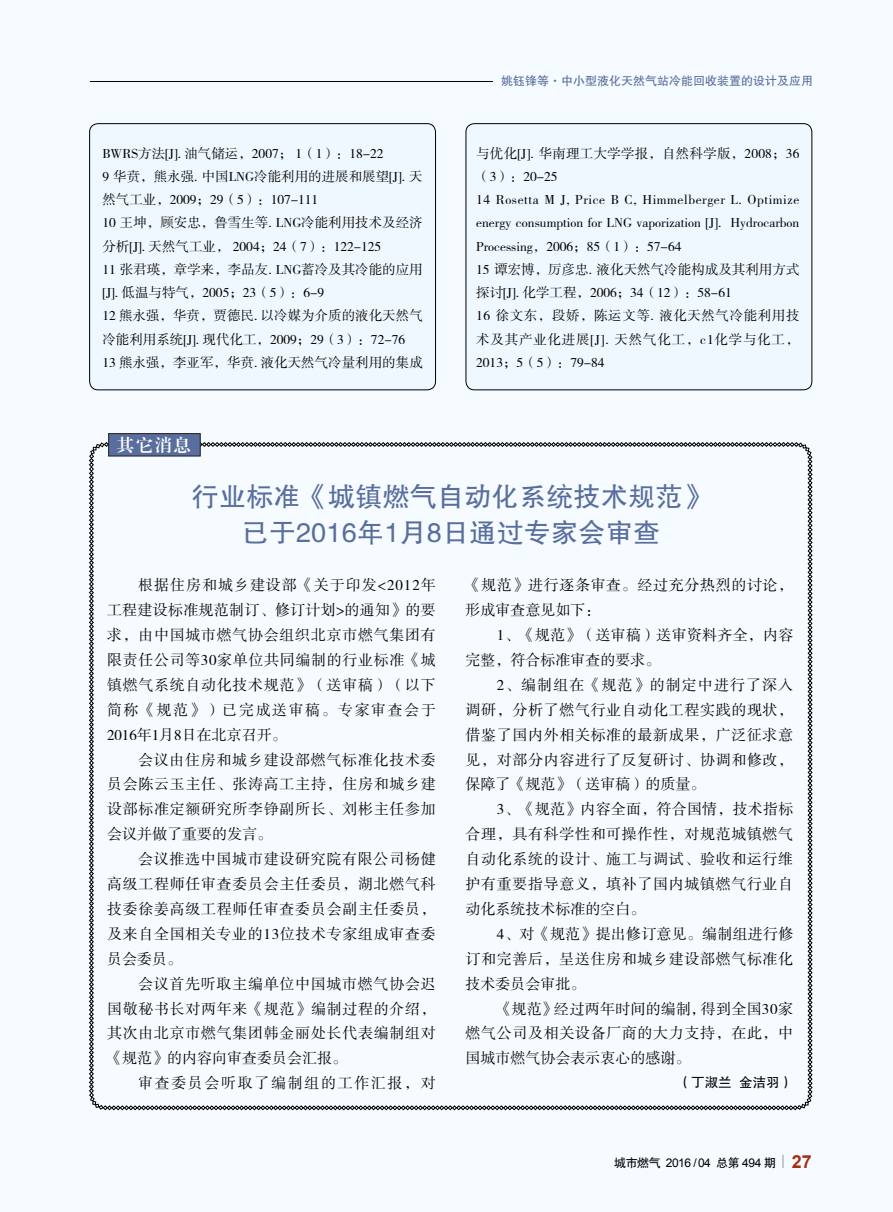
<style>
.page{position:relative;width:893px;height:1212px;background:#f5fbfe}
.page>*{position:absolute;margin:0;border:0;box-sizing:border-box;transform-origin:0 0}
.t1{font:27px/36px "FZHTJW GB1 0";letter-spacing:.01em;color:#596e9e;text-align:center}
.t2{font:17.25px "FZXBSJW GB1 0";color:#fff}
.t3{font:15px/24.9px "FZSSJW GB1 0";letter-spacing:.04em;color:#000;text-align:justify}
.t4{font:15px/24.9px "FZSSJW GB1 0";letter-spacing:.005em;color:#000}
.t5{font:15px "FZSSJW GB1 0";letter-spacing:.11em;color:#000}
.t6{font:13.5px/23.2px "FZSSJW GB1 0";color:#000}
.t7{font:13.5px "FZHTJW GB1 0";color:#000}
.t8{font:12px "FZHTJW GB1 0";color:#596e9e}
.t9{font:12px "Arial";letter-spacing:-.04em;color:#000}
.s1{font-family:"FZHTJW GB1 0"}
.s2{font-weight:700;font-size:18px;color:#a62e14}
</style>
<div class="page">
<svg style="left:782px;top:1155px;width:1px;height:13px"></svg>
<hr style="left:0;top:81px;width:812px;height:1px;background:#000">
<div style="left:0;top:72px;width:89px;height:19px;background:#f5fbfe"></div>
<svg style="left:89px;top:442px;width:723px;height:668px"></svg>
<div style="left:108px;top:433px;width:93px;height:23px;background:#596e9e;border:1px solid #201e1e"></div>
<div style="left:90px;top:124px;width:346px;height:266px;background:#eff8fe;border-radius:9px"></div>
<div style="left:89px;top:123px;width:347px;height:267px;border:1px solid #000;border-radius:9px"></div>
<div style="left:466px;top:124px;width:346px;height:266px;background:#eff8fe;border-radius:9px"></div>
<div style="left:466px;top:123px;width:346px;height:267px;border:1px solid #000;border-radius:9px"></div>
<div style="left:493px;top:78px;width:390px;height:7px;background:#f5fbfe"></div>
<p class="t8" style="left:501px;top:74px;width:313px">姚钰锋等·中小型液化天然气站冷能回收装置的设计及应用</p>
<p class="t6" style="left:102px;top:142px;width:322px">BWRS方法[J]. 油气储运，2007； 1（1）：18-22<br>9 华贲，熊永强. 中国LNG冷能利用的进展和展望[J]. 天然气工业，2009；29（5）：107-111<br>10 王坤，顾安忠，鲁雪生等. LNG冷能利用技术及经济分析[J]. 天然气工业， 2004；24（7）：122-125<br>11 张君瑛，章学来，李品友. LNG蓄冷及其冷能的应用[J]. 低温与特气，2005；23（5）：6-9<br>12 熊永强，华贲，贾德民. 以冷媒为介质的液化天然气冷能利用系统[J]. 现代化工，2009；29（3）：72-76<br>13 熊永强，李亚军，华贲. 液化天然气冷量利用的集成</p>
<p class="t6" style="left:476px;top:142px;width:325px">与优化[J]. 华南理工大学学报，自然科学版，2008；36（3）：20-25<br>14 Rosetta M J, Price B C, Himmelberger L. Optimize energy consumption for LNG vaporization [J]. Hydrocarbon<br>Processing，2006；85（1）：57-64<br>15 谭宏博，厉彦忠. 液化天然气冷能构成及其利用方式探讨[J]. 化学工程，2006；34（12）：58-61<br>16 徐文东，段娇，陈运文等. 液化天然气冷能利用技术及其产业化进展[J]. 天然气化工，c1化学与化工，<br>2013；5（5）：79-84</p>
<p class="t2" style="left:117px;top:435px;width:76px">其它消息</p>
<h1 class="t1" style="left:192px;top:479px;width:519px">行业标准《城镇燃气自动化系统技术规范》已于2016年1月8日通过专家会审查</h1>
<p class="t3" style="left:466px;top:573px;width:329px">《规范》进行逐条审查。经过充分热烈的讨论，形成审查意见如下：</p>
<p class="t4" style="left:466px;top:623px;width:329px;text-indent:31px">1、《规范》（送审稿）送审资料齐全，内容完整，符合标准审查的要求。</p>
<p class="t3" style="left:466px;top:673px;width:329px;text-indent:31px">2、编制组在《规范》的制定中进行了深入调研，分析了燃气行业自动化工程实践的现状，借鉴了国内外相关标准的最新成果，广泛征求意见，对部分内容进行了反复研讨、协调和修改，保障了《规范》（送审稿）的质量。</p>
<p class="t3" style="left:466px;top:797px;width:329px;text-indent:31px">3、《规范》内容全面，符合国情，技术指标合理，具有科学性和可操作性，对规范城镇燃气自动化系统的设计、施工与调试、验收和运行维护有重要指导意义，填补了国内城镇燃气行业自动化系统技术标准的空白。</p>
<p class="t3" style="left:466px;top:922px;width:329px;text-indent:31px">4、对《规范》提出修订意见。编制组进行修订和完善后，呈送住房和城乡建设部燃气标准化技术委员会审批。</p>
<p class="t3" style="left:466px;top:997px;width:329px;text-indent:31px">《规范》经过两年时间的编制，得到全国30家燃气公司及相关设备厂商的大力支持，在此，中国城市燃气协会表示衷心的感谢。</p>
<p class="t7" style="left:678px;top:1075px;width:117px">（丁淑兰 金洁羽）</p>
<p class="t3" style="left:107px;top:573px;width:330px;text-indent:31px">根据住房和城乡建设部《关于印发&lt;2012年工程建设标准规范制订、修订计划&gt;的通知》的要求，由中国城市燃气协会组织北京市燃气集团有限责任公司等30家单位共同编制的行业标准《城镇燃气系统自动化技术规范》（送审稿）（以下简称《规范》）已完成送审稿。专家审查会于2016年1月8日在北京召开。</p>
<p class="t3" style="left:107px;top:748px;width:330px;text-indent:31px">会议由住房和城乡建设部燃气标准化技术委员会陈云玉主任、张涛高工主持，住房和城乡建设部标准定额研究所李铮副所长、刘彬主任参加会议并做了重要的发言。</p>
<p class="t3" style="left:107px;top:847px;width:330px;text-indent:31px">会议推选中国城市建设研究院有限公司杨健高级工程师任审查委员会主任委员，湖北燃气科技委徐姜高级工程师任审查委员会副主任委员，及来自全国相关专业的13位技术专家组成审查委员会委员。</p>
<p class="t3" style="left:107px;top:972px;width:330px;text-indent:31px">会议首先听取主编单位中国城市燃气协会迟国敬秘书长对两年来《规范》编制过程的介绍，其次由北京市燃气集团韩金丽处长代表编制组对《规范》的内容向审查委员会汇报。</p>
<p class="t5" style="left:138px;top:1075px;width:299px">审查委员会听取了编制组的工作汇报，对</p>
<p class="t9" style="left:614px;top:1155px;width:199px"><span class="s1">城市燃气</span> 2016 / 04 <span class="s1">总第</span> 494 <span class="s1">期</span> <span class="s2">27</span></p>
</div>
